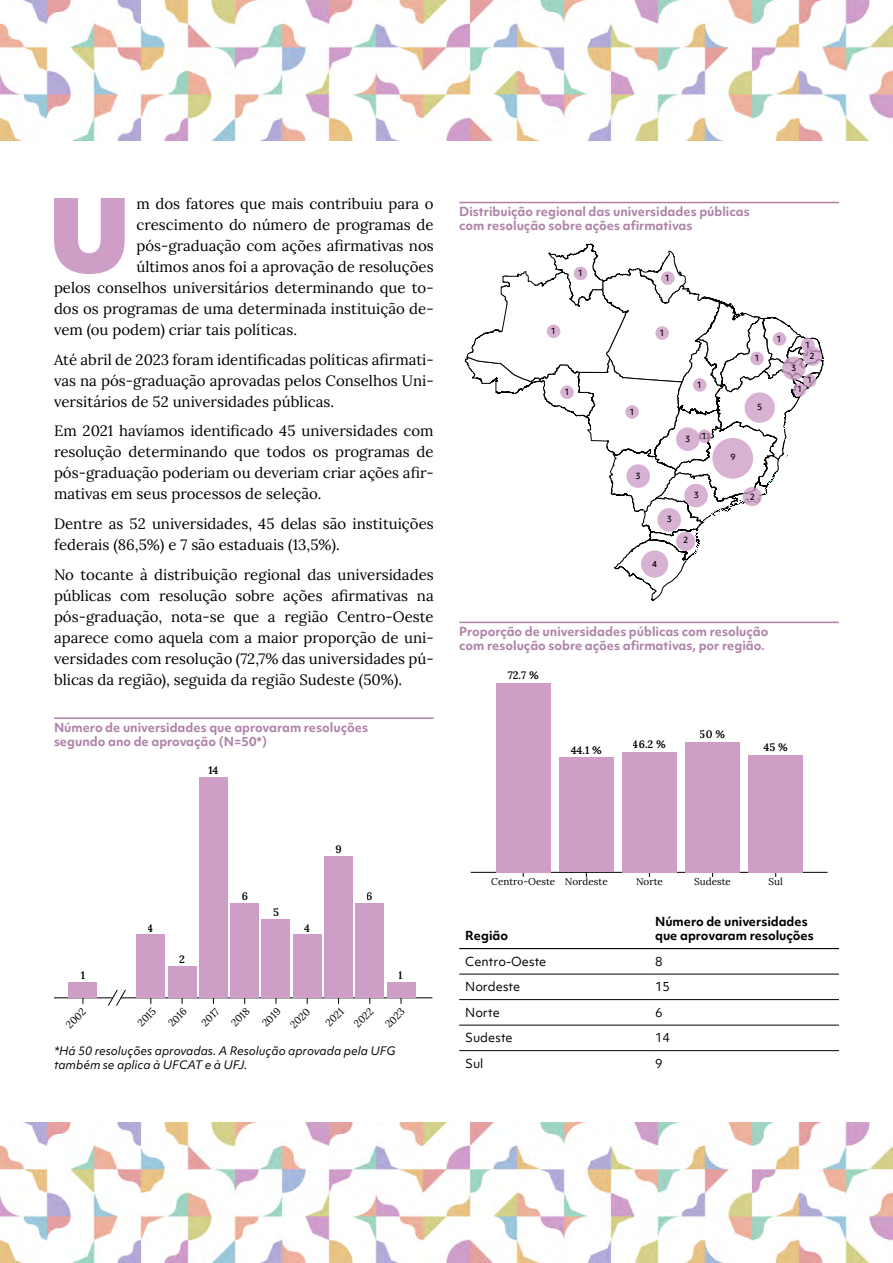
<style>
.page{position:relative;width:893px;height:1263px;background:#fff}
.page>*{position:absolute;margin:0;border:0;box-sizing:border-box;transform-origin:0 0}
.t1{font:900 97.95px "Objektiv Mk 1";color:#cf9ec7}
.t2{font:15px/21px "Lora";color:#000;text-align:justify}
.t3{font:700 12px/14.4px "Objektiv Mk 1";color:#af82a9}
.t4{font:700 12px/14.4px "Objektiv Mk 1";color:#000}
.t5{font:12px "Objektiv Mk 1";color:#000}
.t6{font:italic 11.25px/13.5px "Objektiv Mk 1";color:#000}
.t7{font:600 10.8px "Lora";color:#000}
.t8{font:10.2px/20.9px "Lora";color:#000}
.t9{font:9.9px "Lora";color:#000}
.t10{font:500 8.25px/11.4px "Objektiv Mk 1";color:#000;text-align:center}
.t11{font:500 8.25px "Roboto Mono";color:#000}
</style>
<div class="page">
<img style="left:0;top:0;width:893px;height:141px">
<img style="left:0;top:1122px;width:893px;height:141px">
<hr style="left:459px;top:622px;width:380px;height:1px;background:#af82a9">
<hr style="left:54px;top:717px;width:380px;height:2px;background:#af82a9">
<hr style="left:121px;top:997px;width:311px;height:1px;background:#000">
<hr style="left:54px;top:997px;width:59px;height:1px;background:#000">
<div style="left:137px;top:935px;width:28px;height:63px;background:#cf9ec7"></div>
<div style="left:168px;top:966px;width:28px;height:32px;background:#cf9ec7"></div>
<div style="left:199px;top:777px;width:28px;height:221px;background:#cf9ec7"></div>
<div style="left:231px;top:903px;width:28px;height:95px;background:#cf9ec7"></div>
<div style="left:262px;top:919px;width:28px;height:79px;background:#cf9ec7"></div>
<div style="left:293px;top:935px;width:28px;height:63px;background:#cf9ec7"></div>
<div style="left:324px;top:856px;width:29px;height:142px;background:#cf9ec7"></div>
<div style="left:356px;top:903px;width:28px;height:95px;background:#cf9ec7"></div>
<div style="left:69px;top:982px;width:28px;height:16px;background:#cf9ec7"></div>
<div style="left:387px;top:982px;width:28px;height:16px;background:#cf9ec7"></div>
<svg style="left:107px;top:989px;width:20px;height:17px"></svg>
<hr style="left:471px;top:872px;width:356px;height:1px;background:#000">
<div style="left:496px;top:683px;width:55px;height:189px;background:#cf9ec7"></div>
<div style="left:559px;top:757px;width:55px;height:115px;background:#cf9ec7"></div>
<div style="left:622px;top:752px;width:55px;height:120px;background:#cf9ec7"></div>
<div style="left:685px;top:742px;width:55px;height:130px;background:#cf9ec7"></div>
<div style="left:748px;top:755px;width:55px;height:117px;background:#cf9ec7"></div>
<hr style="left:459px;top:202px;width:380px;height:1px;background:#af82a9">
<svg style="left:465px;top:244px;width:359px;height:356px"></svg>
<hr style="left:459px;top:974px;width:190px;height:1px;background:#000">
<hr style="left:649px;top:974px;width:190px;height:1px;background:#000">
<hr style="left:459px;top:999px;width:190px;height:1px;background:#000">
<hr style="left:649px;top:999px;width:190px;height:1px;background:#000">
<hr style="left:459px;top:1025px;width:190px;height:1px;background:#000">
<hr style="left:649px;top:1025px;width:190px;height:1px;background:#000">
<hr style="left:459px;top:1050px;width:190px;height:1px;background:#000">
<hr style="left:649px;top:1050px;width:190px;height:1px;background:#000">
<hr style="left:459px;top:948px;width:190px;height:1px;background:#000">
<hr style="left:649px;top:948px;width:190px;height:1px;background:#000">
<h1 class="t1" style="left:48px;top:164px;width:85px">U</h1>
<p class="t2" style="left:136px;top:193px;width:299px">m dos fatores que mais contribuiu para o</p>
<p class="t2" style="left:136px;top:214px;width:299px">crescimento do número de programas de</p>
<p class="t2" style="left:136px;top:235px;width:299px">pós-graduação com ações afirmativas nos</p>
<p class="t2" style="left:136px;top:256px;width:299px">últimos anos foi a aprovação de resoluções</p>
<p class="t2" style="left:54px;top:277px;width:381px">pelos conselhos universitários determinando que to-</p>
<p class="t2" style="left:54px;top:298px;width:381px">dos os programas de uma determinada instituição de-</p>
<p class="t2" style="left:54px;top:319px;width:245px">vem (ou podem) criar tais políticas.</p>
<p class="t2" style="left:54px;top:348px;width:381px">Até abril de 2023 foram identificadas políticas afirmati&shy;vas na pós-graduação aprovadas pelos Conselhos Uni&shy;versitários de 52 universidades públicas.</p>
<p class="t2" style="left:54px;top:420px;width:381px">Em 2021 havíamos identificado 45 universidades com resolução determinando que todos os programas de pós-graduação poderiam ou deveriam criar ações afir&shy;mativas em seus processos de seleção.</p>
<p class="t2" style="left:54px;top:512px;width:381px">Dentre as 52 universidades, 45 delas são instituições federais (86,5%) e 7 são estaduais (13,5%).</p>
<p class="t2" style="left:54px;top:563px;width:381px">No tocante à distribuição regional das universidades públicas com resolução sobre ações afirmativas na pós-graduação, nota-se que a região Centro-Oeste aparece como aquela com a maior proporção de uni&shy;versidades com resolução (72,7% das universidades pú&shy;blicas da região), seguida da região Sudeste (50%).</p>
<p class="t3" style="left:54px;top:720px;width:316px">Número de universidades que aprovaram resoluções segundo ano de aprovação (N=50*)</p>
<p class="t7" style="left:208px;top:762px;width:12px">14</p>
<p class="t3" style="left:459px;top:204px;width:292px">Distribuição regional das universidades públicas com resolução sobre ações afirmativas</p>
<p class="t10" style="left:551px;top:325px;width:7px">1</p>
<p class="t10" style="left:578px;top:267px;width:7px">1</p>
<p class="t10" style="left:564px;top:386px;width:7px">1</p>
<p class="t10" style="left:665px;top:272px;width:7px">1</p>
<p class="t10" style="left:660px;top:327px;width:7px">1</p>
<p class="t10" style="left:629px;top:406px;width:7px">1</p>
<p class="t10" style="left:635px;top:470px;width:7px">3</p>
<p class="t10" style="left:697px;top:379px;width:7px">1</p>
<p class="t10" style="left:685px;top:433px;width:7px">3</p>
<p class="t10" style="left:702px;top:430px;width:7px">1</p>
<p class="t10" style="left:667px;top:513px;width:7px">3</p>
<p class="t11" style="left:652px;top:558px;width:6px">4</p>
<p class="t10" style="left:694px;top:489px;width:7px">3</p>
<p class="t10" style="left:683px;top:534px;width:7px">2</p>
<p class="t10" style="left:754px;top:352px;width:7px">1</p>
<p class="t10" style="left:757px;top:401px;width:7px">5</p>
<p class="t10" style="left:776px;top:333px;width:7px">1</p>
<p class="t10" style="left:791px;top:362px;width:7px">3</p>
<p class="t10" style="left:805px;top:339px;width:11px">1<br>2</p>
<p class="t10" style="left:807px;top:374px;width:7px">1</p>
<p class="t10" style="left:797px;top:383px;width:7px">1</p>
<p class="t10" style="left:730px;top:451px;width:7px">9</p>
<p class="t10" style="left:750px;top:491px;width:7px">2</p>
<p class="t3" style="left:459px;top:624px;width:311px">Proporção de universidades públicas com resolução com resolução sobre ações afirmativas, por região.</p>
<p class="t7" style="left:508px;top:667px;width:32px">72.7 %</p>
<p class="t7" style="left:571px;top:741px;width:33px">44.1 %</p>
<p class="t7" style="left:633px;top:736px;width:34px">46.2 %</p>
<p class="t7" style="left:700px;top:726px;width:27px">50 %</p>
<p class="t7" style="left:764px;top:739px;width:26px">45 %</p>
<p class="t7" style="left:81px;top:967px;width:6px">1</p>
<p class="t7" style="left:148px;top:920px;width:7px">4</p>
<p class="t7" style="left:179px;top:951px;width:7px">2</p>
<p class="t7" style="left:242px;top:888px;width:8px">6</p>
<p class="t7" style="left:273px;top:904px;width:7px">5</p>
<p class="t7" style="left:304px;top:920px;width:7px">4</p>
<p class="t7" style="left:335px;top:841px;width:8px">9</p>
<p class="t7" style="left:367px;top:888px;width:8px">6</p>
<p class="t7" style="left:399px;top:967px;width:6px">1</p>
<p class="t8" style="left:60px;top:1018px;width:25px;rotate:-45deg">2002</p>
<p class="t8" style="left:131px;top:1017px;width:23px;rotate:-45deg">2015</p>
<p class="t8" style="left:162px;top:1017px;width:23px;rotate:-45deg">2016</p>
<p class="t8" style="left:195px;top:1016px;width:22px;rotate:-45deg">2017</p>
<p class="t8" style="left:225px;top:1017px;width:23px;rotate:-45deg">2018</p>
<p class="t8" style="left:269px;top:1004px;width:25px;text-indent:-19px;rotate:-45deg">2019<br>2020</p>
<p class="t8" style="left:333px;top:1003px;width:24px;text-indent:-19px;rotate:-45deg">2021<br>2022</p>
<p class="t8" style="left:379px;top:1018px;width:24px;rotate:-45deg">2023</p>
<p class="t6" style="left:54px;top:1044px;width:343px">*Há 50 resoluções aprovadas. A Resolução aprovada pela UFG também se aplica à UFCAT e à UFJ.</p>
<p class="t9" style="left:491px;top:874px;width:118px">Centro-Oeste Nordeste</p>
<p class="t9" style="left:636px;top:874px;width:28px">Norte</p>
<p class="t9" style="left:694px;top:874px;width:38px">Sudeste</p>
<p class="t9" style="left:769px;top:874px;width:16px">Sul</p>
<p class="t4" style="left:465px;top:928px;width:44px">Região</p>
<p class="t4" style="left:655px;top:914px;width:160px">Número de universidades que aprovaram resoluções</p>
<p class="t5" style="left:465px;top:953px;width:83px">Centro-Oeste</p>
<p class="t5" style="left:655px;top:953px;width:9px">8</p>
<p class="t5" style="left:465px;top:979px;width:56px">Nordeste</p>
<p class="t5" style="left:655px;top:979px;width:16px">15</p>
<p class="t5" style="left:465px;top:1004px;width:36px">Norte</p>
<p class="t5" style="left:655px;top:1004px;width:9px">6</p>
<p class="t5" style="left:465px;top:1030px;width:49px">Sudeste</p>
<p class="t5" style="left:655px;top:1030px;width:16px">14</p>
<p class="t5" style="left:465px;top:1055px;width:20px">Sul</p>
<p class="t5" style="left:655px;top:1055px;width:9px">9</p>
</div>
